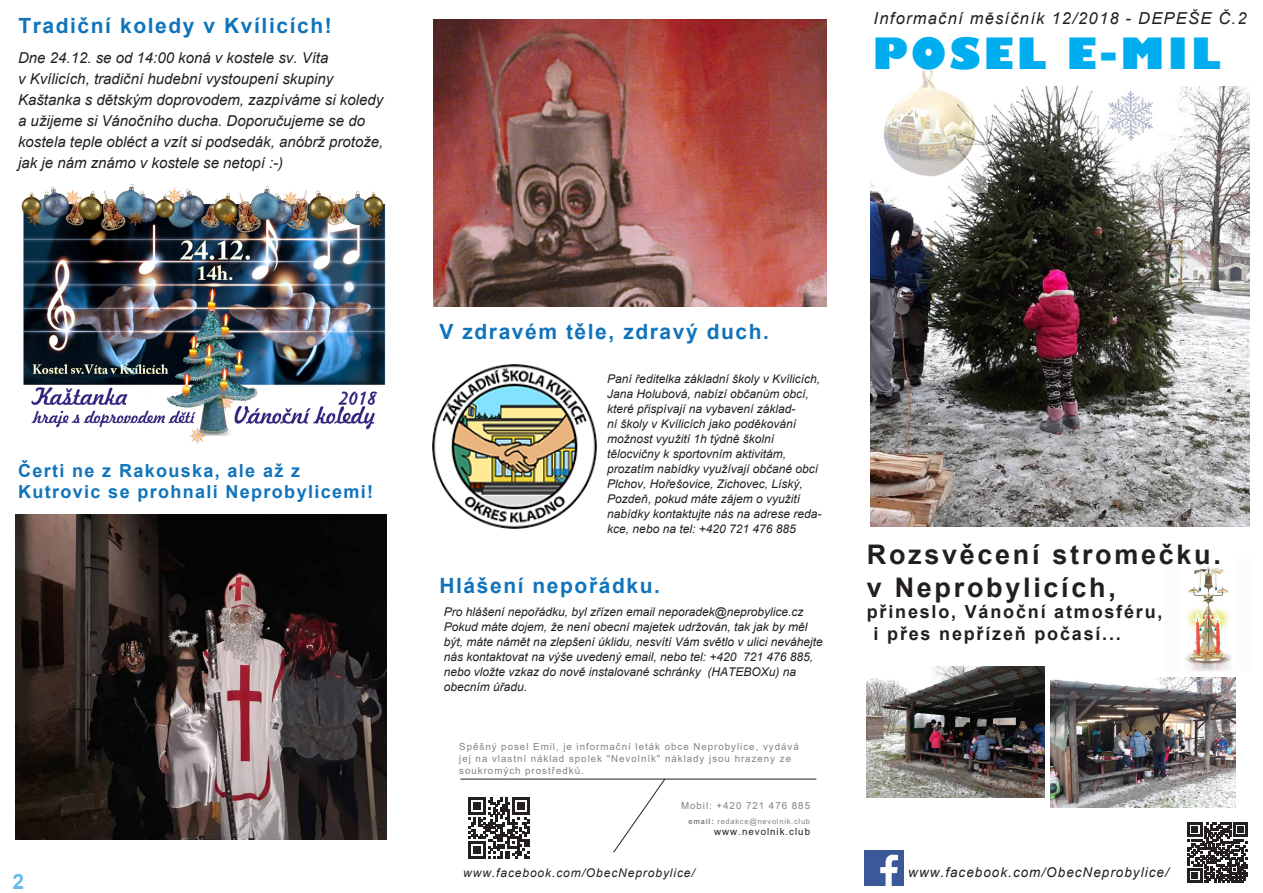
<style>
.page{position:relative;width:1263px;height:893px;background:#fff}
.page>*{position:absolute;margin:0;border:0;box-sizing:border-box;transform-origin:0 0}
.t1{font:800 42px "Gill Sans";letter-spacing:.075em;color:#00aeef}
.t2{font:700 27px/32.4px "Arial";letter-spacing:.1em;color:#231f20}
.t3{font:700 21px "Arial";letter-spacing:.075em;color:#1074bc}
.t4{font:700 21px "Arial";color:#64bae9}
.t5{font:700 18px/21.6px "Arial";letter-spacing:.075em;color:#1074bc}
.t6{font:700 18px "Arial";letter-spacing:.1em;color:#231f20}
.t7{font:italic 16.5px "Arial";letter-spacing:.075em;color:#231f20}
.t8{font:italic 15px/21px "Arial";color:#231f20}
.t9{font:italic 13.5px "Arial";letter-spacing:.075em;color:#231f20}
.t10{font:italic 12px/15px "Arial";color:#231f20}
.t11{font:italic 12px "Arial";letter-spacing:.075em;color:#231f20}
.t12{font:9.75px/12px "Arial";letter-spacing:.1em;color:#808285}
.t13{font:9.75px "Arial";letter-spacing:.1em;color:#231f20}
.t14{font:7.5px "Arial";letter-spacing:.1em;color:#808285}
.s1{font-weight:700}
</style>
<div class="page">
<hr style="left:460px;top:779px;width:356px;height:1px;background:#231f20">
<svg style="left:612px;top:778px;width:54px;height:75px"></svg>
<img style="left:870px;top:87px;width:379px;height:440px">
<img style="left:864px;top:851px;width:39px;height:35px">
<img style="left:432px;top:364px;width:164px;height:164px">
<img style="left:434px;top:20px;width:393px;height:287px">
<svg style="left:468px;top:797px;width:61px;height:61px"></svg>
<svg style="left:1187px;top:822px;width:61px;height:61px"></svg>
<img style="left:1185px;top:567px;width:46px;height:104px">
<svg style="left:870px;top:185px;width:117px;height:7px"></svg>
<img style="left:870px;top:71px;width:117px;height:114px">
<svg style="left:1097px;top:87px;width:68px;height:63px"></svg>
<img style="left:1098px;top:87px;width:66px;height:63px">
<img style="left:867px;top:666px;width:177px;height:131px">
<img style="left:1051px;top:678px;width:184px;height:129px">
<img style="left:21px;top:184px;width:365px;height:261px">
<img style="left:16px;top:514px;width:370px;height:325px">
<div style="left:177px;top:660px;width:21px;height:6px;background:#231f20"></div>
<div style="left:177px;top:659px;width:21px;height:7px;border:2px solid #231f20"></div>
<p class="t3" style="left:18px;top:11px;width:315px">Tradiční koledy v Kvílicích!</p>
<p class="t8" style="left:18px;top:48px;width:367px">Dne 24.12. se od 14:00 koná v kostele sv. Víta<br>v Kvílicích, tradiční hudební vystoupení skupiny Kaštanka s dětským doprovodem, zazpíváme si koledy a užijeme si Vánočního ducha. Doporučujeme se do kostela teple obléct a vzít si podsedák, anóbrž protože, jak je nám známo v kostele se netopí :-)</p>
<p class="t7" style="left:874px;top:8px;width:374px">Informační měsíčník 12/2018 - DEPEŠE Č.2</p>
<p class="t1" style="left:873px;top:27px;width:349px">POSEL E-MIL</p>
<p class="t5" style="left:18px;top:460px;width:356px">Čerti ne z Rakouska, ale až z<br>Kutrovic se prohnali Neprobylicemi!</p>
<p class="t4" style="left:12px;top:866px;width:13px">2</p>
<p class="t3" style="left:439px;top:317px;width:331px">V zdravém těle, zdravý duch.</p>
<p class="t10" style="left:607px;top:372px;width:216px">Paní ředitelka základní školy v Kvílicích, Jana Holubová, nabízí občanům obcí, které přispívají na vybavení základ-<br>ní školy v Kvílicích jako poděkování možnost využití 1h týdně školní tělocvičny k sportovním aktivitám, prozatím nabídky využívají občané obcí Plchov, Hořešovice, Zichovec, Líský, Pozdeň, pokud máte zájem o využití nabídky kontaktujte nás na adrese reda&shy;kce, nebo na tel: +420 721 476 885</p>
<p class="t3" style="left:439px;top:570px;width:222px">Hlášení nepořádku.</p>
<p class="t10" style="left:444px;top:604px;width:361px">Pro hlášení nepořádku, byl zřízen email neporadek@neprobylice.cz</p>
<p class="t10" style="left:444px;top:619px;width:380px">Pokud máte dojem, že není obecní majetek udržován, tak jak by měl být, máte námět na zlepšení úklidu, nesvítí Vám světlo v ulici neváhejte nás kontaktovat na výše uvedený email, nebo tel: +420 721 476 885, nebo vložte vzkaz do nově instalované schránky (HATEBOXu) na obecním úřadu.</p>
<p class="t12" style="left:459px;top:740px;width:341px">Spěšný posel Emil, je informační leták obce Neprobylice, vydává jej na vlastní náklad spolek "Nevolník" náklady jsou hrazeny ze soukromých prostředků.</p>
<p class="t12" style="left:681px;top:799px;width:131px">Mobil: +420 721 476 885</p>
<p class="t14" style="left:688px;top:816px;width:123px"><span class="s1">email:</span> redakce@nevolnik.club</p>
<p class="t13" style="left:714px;top:825px;width:97px">www.nevolnik.club</p>
<p class="t2" style="left:867px;top:539px;width:356px">Rozsvěcení stromečku. v Neprobylicích,</p>
<p class="t6" style="left:867px;top:599px;width:297px">přineslo, Vánoční atmosféru,</p>
<p class="t6" style="left:874px;top:621px;width:249px">i přes nepřízeň počasí...</p>
<p class="t11" style="left:463px;top:865px;width:233px">www.facebook.com/ObecNeprobylice/</p>
<p class="t9" style="left:908px;top:863px;width:262px">www.facebook.com/ObecNeprobylice/</p>
</div>
